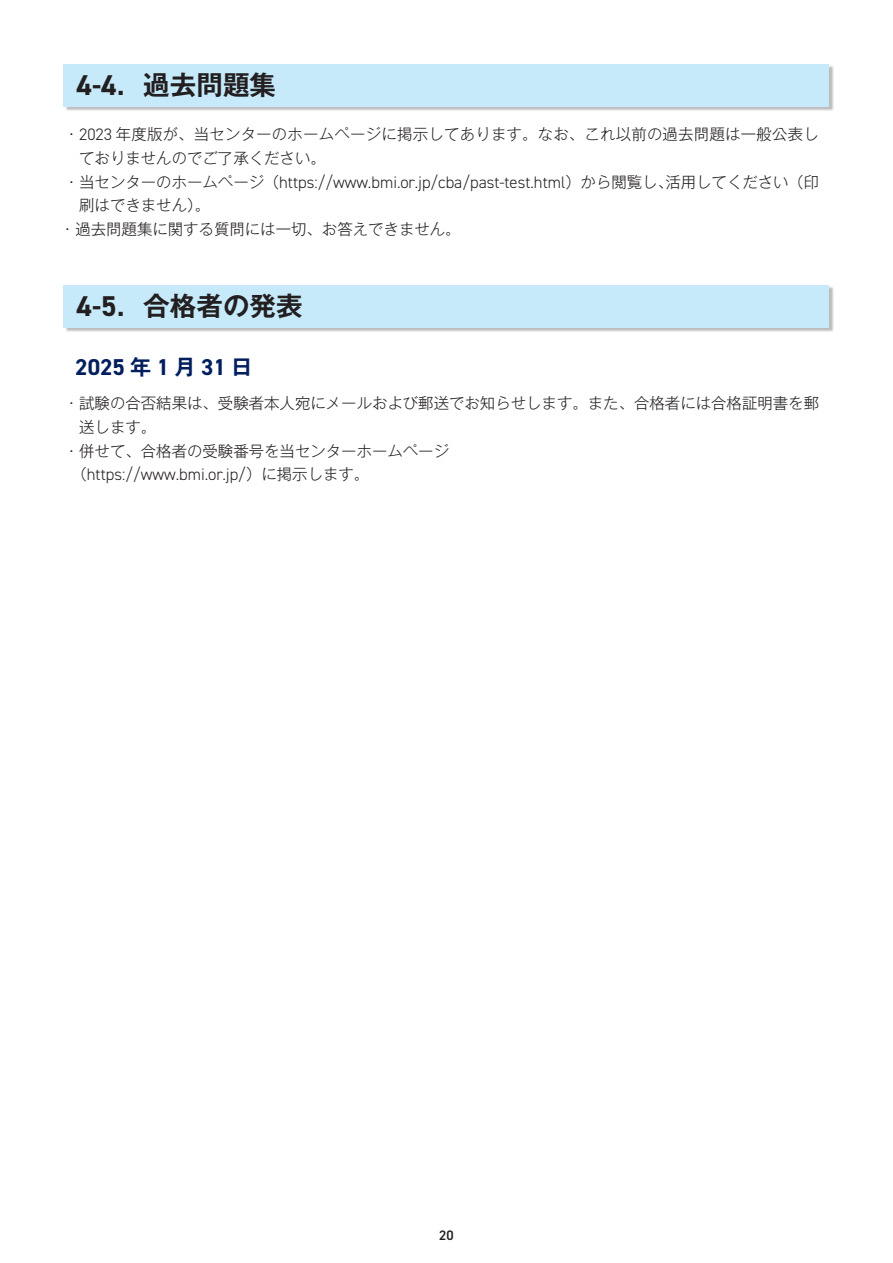
<style>
.page{position:relative;width:893px;height:1263px;background:#fff}
.page>*{position:absolute;margin:0;border:0;box-sizing:border-box;transform-origin:0 0}
.t1{font:700 26.55px "Gothic MB101 Pr 6 De";color:#231f20}
.t2{font:700 22.95px "DIN2014";color:#011e5e}
.t3{font:300 16.65px "DIN2014";color:#231f20}
.t4{font:300 15.45px/23.9px "Gothic MB101 Pr 6";color:#231f20}
.t5{font:600 13.8px "DIN2014";color:#231f20}
.s1{font-family:"DIN2014";font-size:28.65px}
.s2{font-family:"DIN2014";font-size:16.65px}
.s3{font-family:"Gothic MB101 Pr 6";font-size:15.45px}
.s4{font-family:"Gothic MB101 Pr 6 De";font-size:21.3px}
</style>
<div class="page">
<div style="left:65px;top:65px;width:769px;height:46px;background:#231f20;opacity:.3"></div>
<div style="left:64px;top:64px;width:765px;height:42px;background:#c6eafa"></div>
<div style="left:65px;top:286px;width:769px;height:46px;background:#231f20;opacity:.3"></div>
<div style="left:64px;top:285px;width:765px;height:42px;background:#c6eafa"></div>
<hr style="left:892px;top:0;width:1px;height:161px;background:#011e5e">
<h1 class="t1" style="left:77px;top:62px;width:201px"><span class="s1">4-4</span>．過去問題集</h1>
<p class="t4" style="left:79px;top:121px;width:741px;text-indent:-15px">・<span class="s2">2023</span> 年度版が、当センターのホームページに掲示してあります。なお、これ以前の過去問題は一般公表しておりませんのでご了承ください。</p>
<p class="t3" style="left:64px;top:172px;width:757px"><span class="s3">・当センターのホームページ（</span>https://www.bmi.or.jp/cba/past-test.html<span class="s3">）から閲覧し、活用してください（印</span></p>
<p class="t4" style="left:60px;top:192px;width:402px;text-indent:19px">刷はできません）。<br>・過去問題集に関する質問には一切、お答えできません。</p>
<h1 class="t1" style="left:77px;top:283px;width:228px"><span class="s1">4-5</span>．合格者の発表</h1>
<h2 class="t2" style="left:75px;top:352px;width:179px">2025<span class="s4">年</span>1<span class="s4">月</span>31<span class="s4">日</span></h2>
<p class="t4" style="left:64px;top:390px;width:757px">・試験の合否結果は、受験者本人宛にメールおよび郵送でお知らせします。また、合格者には合格証明書を郵</p>
<p class="t4" style="left:79px;top:413px;width:79px">送します。</p>
<p class="t4" style="left:64px;top:437px;width:387px">・併せて、合格者の受験番号を当センターホームページ</p>
<p class="t3" style="left:64px;top:465px;width:307px"><span class="s3">　（</span>https://www.bmi.or.jp/<span class="s3">）に掲示します。</span></p>
<p class="t5" style="left:439px;top:1226px;width:16px">20</p>
</div>
